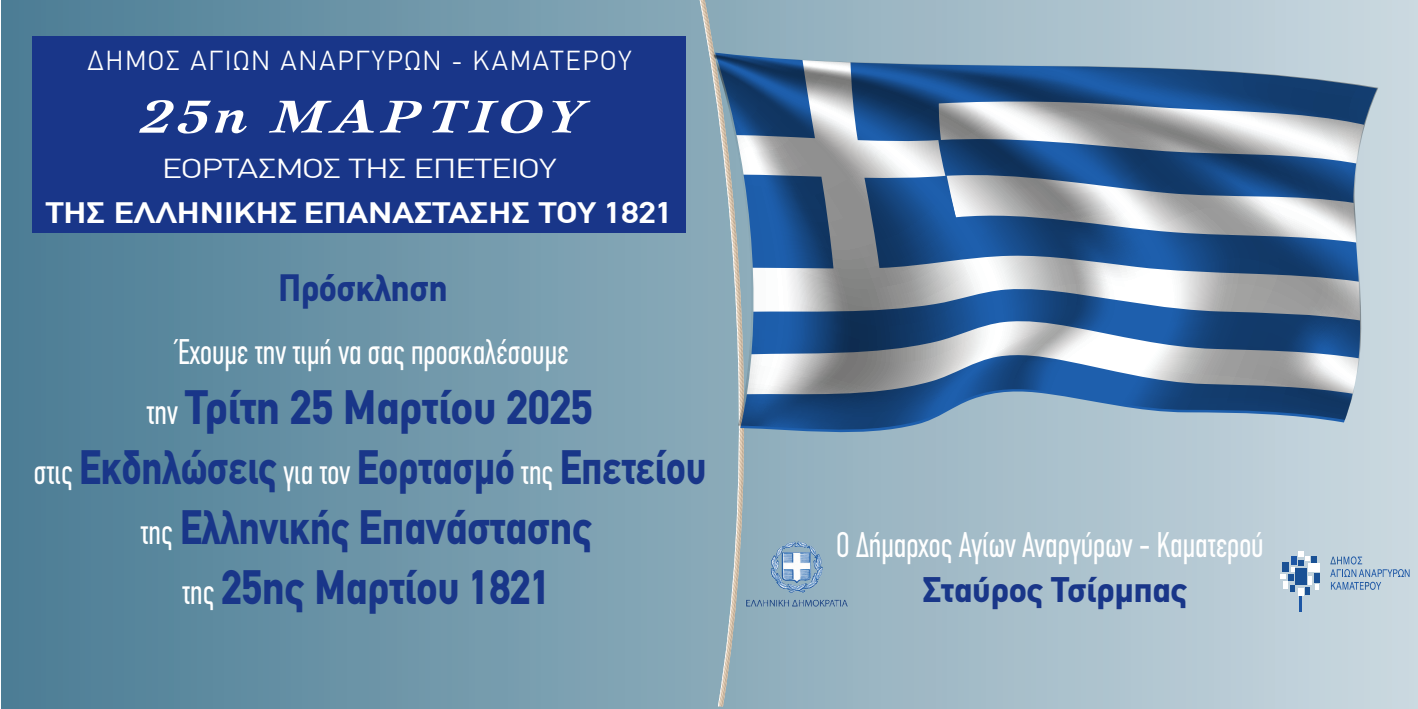
<style>
.page{position:relative;width:1418px;height:709px;background:#fff}
.page>*{position:absolute;margin:0;border:0;box-sizing:border-box;transform-origin:0 0}
.t1{font:700 47.5px/60px "CF Din";color:#193689;text-align:center;scale:.93 1}
.t2{font:italic 700 44px "Apollonia Mono";letter-spacing:.07em;color:#fff;scale:1.19 1}
.t3{font:700 37.5px "CF Din";color:#193689;scale:.93 1}
.t4{font:condensed 35px "CF Din";color:#fff;scale:.93 1}
.t5{font:700 35px "CF Din";color:#193689}
.t6{font:700 30.25px "PF Din Text";color:#fff;scale:1.19 1}
.t7{font:300 27.5px "PF Din Text";letter-spacing:.08em;color:#fff}
.t8{font:300 27.5px "PF Din Text";color:#fff;scale:1.3 1}
.s1{font-weight:400;font-stretch:condensed;font-size:35px;color:#fff}
</style>
<div class="page">
<div style="left:1px;top:0;width:1416px;height:709px;background:linear-gradient(to right,#4a7c94,#cbd8e0)"></div>
<svg style="left:699px;top:0;width:55px;height:706px"></svg>
<svg style="left:708px;top:44px;width:687px;height:390px"></svg>
<div style="left:33px;top:36px;width:653px;height:196px;background:#193689"></div>
<img style="left:744px;top:537px;width:105px;height:73px">
<svg style="left:1299px;top:597px;width:2px;height:15px"></svg>
<div style="left:1297px;top:588px;width:6px;height:7px;background:#fff"></div>
<div style="left:1305px;top:586px;width:5px;height:8px;background:#1a5195"></div>
<div style="left:1314px;top:573px;width:5px;height:10px;background:#1a5195"></div>
<div style="left:1308px;top:563px;width:11px;height:9px;background:#fff"></div>
<svg style="left:1280px;top:551px;width:38px;height:40px"></svg>
<svg style="left:1330px;top:556px;width:79px;height:33px"></svg>
<p class="t7" style="left:87px;top:44px;width:545px">ΔΗΜΟΣ ΑΓΙΩΝ ΑΝΑΡΓΥΡΩΝ - ΚΑΜΑΤΕΡΟΥ</p>
<p class="t2" style="left:136px;top:90px;width:376px">25η ΜΑΡΤΙΟΥ</p>
<p class="t8" style="left:162px;top:152px;width:304px">ΕΟΡΤΑΣΜΟΣ ΤΗΣ ΕΠΕΤΕΙΟΥ</p>
<p class="t6" style="left:46px;top:195px;width:528px">ΤΗΣ ΕΛΛΗΝΙΚΗΣ ΕΠΑΝΑΣΤΑΣΗΣ ΤΟΥ 1821</p>
<p class="t3" style="left:278px;top:268px;width:183px">Πρόσκληση</p>
<p class="t4" style="left:178px;top:333px;width:422px">Έχουµε την τιµή να σας προσκαλέσουµε</p>
<p class="t1" style="left:34px;top:378px;width:724px"><span class="s1">την</span> Τρίτη 25 Μαρτίου 2025<br><span class="s1">στις</span> Εκδηλώσεις <span class="s1">για τον</span> Εορτασμό <span class="s1">της</span> Επετείου <span class="s1">της</span> Ελληνικής Επανάστασης<br><span class="s1">της</span> 25ης Μαρτίου 1821</p>
<p class="t4" style="left:836px;top:525px;width:461px">Ο Δήµαρχος Αγίων Αναργύρων - Καµατερού</p>
<p class="t5" style="left:922px;top:570px;width:266px">Σταύρος Τσίρµπας</p>
</div>
